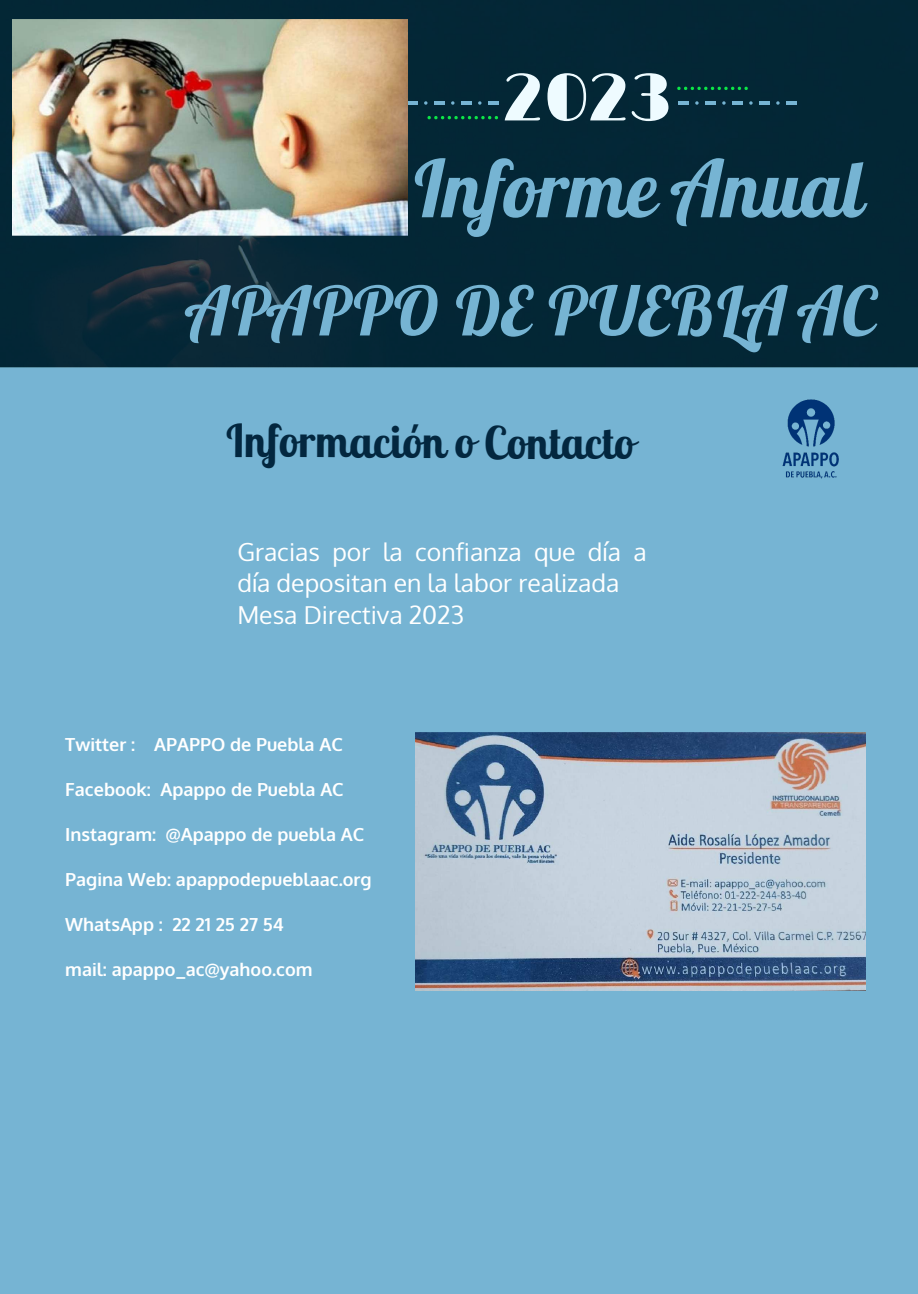
<style>
.page{position:relative;width:918px;height:1294px;background:#fff}
.page>*{position:absolute;margin:0;border:0;box-sizing:border-box;transform-origin:0 0}
.t1{font:italic 700 78.75px "Lobster Two";color:#76b4d3}
.t2{font:italic 700 67.5px "Lobster Two";color:#76b4d3}
.t3{font:67.5px "Limelight";color:#eefbff}
.t4{font:700 45px "Lobster Two";color:#03273f}
.t5{font:24.75px/31.5px "Oxygen";color:#fff}
.t6{font:700 18px "Oxygen";color:#fff}
</style>
<div class="page">
<div style="left:0;top:0;width:918px;height:1293px;background:#76b4d3"></div>
<div style="left:0;top:0;width:918px;height:367px;background:#032735"></div>
<hr style="left:407px;top:101px;width:10px;height:4px;background:#76b4d3">
<hr style="left:434px;top:101px;width:10px;height:4px;background:#76b4d3">
<hr style="left:461px;top:101px;width:10px;height:4px;background:#76b4d3">
<hr style="left:488px;top:101px;width:10px;height:4px;background:#76b4d3">
<svg style="left:424px;top:101px;width:4px;height:4px"></svg>
<svg style="left:451px;top:101px;width:3px;height:4px"></svg>
<svg style="left:478px;top:101px;width:4px;height:4px"></svg>
<hr style="left:678px;top:101px;width:11px;height:4px;background:#76b4d3">
<hr style="left:705px;top:101px;width:11px;height:4px;background:#76b4d3">
<hr style="left:732px;top:101px;width:11px;height:4px;background:#76b4d3">
<hr style="left:759px;top:101px;width:11px;height:4px;background:#76b4d3">
<hr style="left:786px;top:101px;width:11px;height:4px;background:#76b4d3">
<svg style="left:695px;top:101px;width:4px;height:4px"></svg>
<svg style="left:722px;top:101px;width:4px;height:4px"></svg>
<svg style="left:749px;top:101px;width:4px;height:4px"></svg>
<svg style="left:776px;top:101px;width:4px;height:4px"></svg>
<svg style="left:428px;top:116px;width:70px;height:3px"></svg>
<svg style="left:677px;top:87px;width:71px;height:3px"></svg>
<img style="left:782px;top:399px;width:57px;height:80px">
<img style="left:12px;top:19px;width:395px;height:216px">
<img style="left:415px;top:732px;width:450px;height:258px">
<h2 class="t3" style="left:503px;top:59px;width:171px">2023</h2>
<h1 class="t1" style="left:410px;top:138px;width:454px">Informe Anual</h1>
<h2 class="t2" style="left:187px;top:268px;width:689px">APAPPO DE PUEBLA AC</h2>
<h3 class="t4" style="left:226px;top:413px;width:409px">Información o Contacto</h3>
<h3 class="t5" style="left:237px;top:536px;width:411px">Gracias por la confianza que día a día depositan en la labor realizada<br>Mesa Directiva 2023</h3>
<p class="t6" style="left:65px;top:733px;width:279px">Twitter : APAPPO de Puebla AC</p>
<p class="t6" style="left:65px;top:778px;width:280px">Facebook: Apappo de Puebla AC</p>
<p class="t6" style="left:65px;top:823px;width:300px">Instagram: @Apappo de puebla AC</p>
<p class="t6" style="left:65px;top:868px;width:308px">Pagina Web: apappodepueblaac.org</p>
<p class="t6" style="left:65px;top:913px;width:220px">WhatsApp : 22 21 25 27 54</p>
<p class="t6" style="left:65px;top:958px;width:249px">mail: apappo_ac@yahoo.com</p>
</div>
